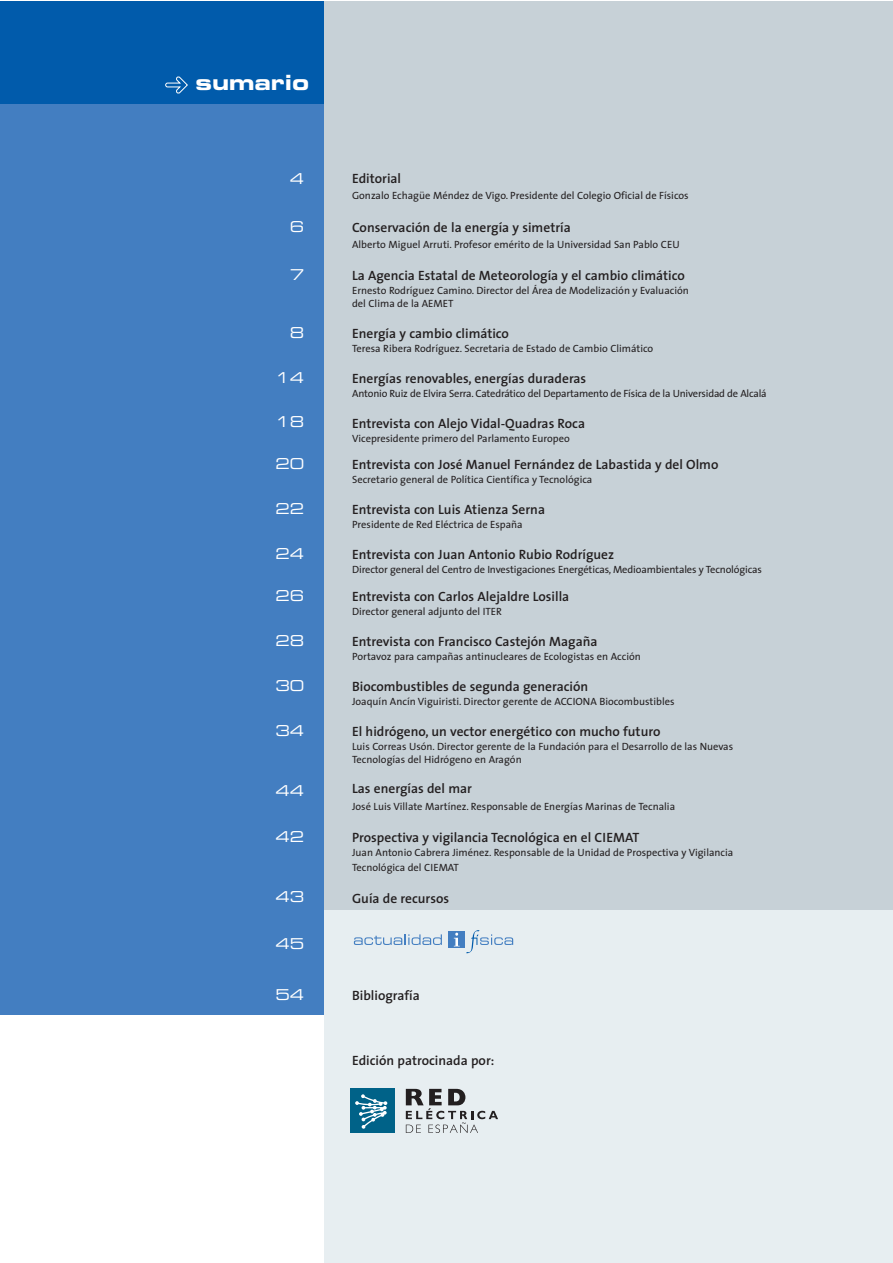
<style>
.page{position:relative;width:893px;height:1263px;background:#fff}
.page>*{position:absolute;margin:0;border:0;box-sizing:border-box;transform-origin:0 0}
.t1{font:21px "Eurostile Bold Extended Two";color:#fff}
.t2{font:15px "Eurostile Extended Two";color:#fff}
.t3{font:600 13.5px "The Sans";color:#231f20}
.t4{font:10.5px/12.6px "The Sans";color:#231f20}
.t5{font:10.5px "The Sans";letter-spacing:-.02em;color:#231f20}
</style>
<div class="page">
<div style="left:324px;top:1px;width:568px;height:1262px;background:#e7eef1"></div>
<div style="left:324px;top:1px;width:568px;height:909px;background:#c7d1d7"></div>
<div style="left:0;top:103px;width:324px;height:911px;background:#437ec1"></div>
<div style="left:0;top:1px;width:324px;height:102px;background:#015bab"></div>
<svg style="left:165px;top:76px;width:23px;height:18px"></svg>
<svg style="left:354px;top:934px;width:88px;height:11px"></svg>
<div style="left:448px;top:931px;width:17px;height:17px;background:#437ec1"></div>
<svg style="left:454px;top:933px;width:6px;height:13px"></svg>
<svg style="left:466px;top:930px;width:47px;height:23px"></svg>
<svg style="left:406px;top:1089px;width:92px;height:44px"></svg>
<div style="left:351px;top:1089px;width:44px;height:44px;background:#006288"></div>
<svg style="left:355px;top:1094px;width:32px;height:35px"></svg>
<h1 class="t1" style="left:196px;top:75px;width:115px">sumario</h1>
<h2 class="t2" style="left:290px;top:173px;width:16px">4</h2>
<h2 class="t2" style="left:290px;top:221px;width:16px">6</h2>
<h2 class="t2" style="left:290px;top:269px;width:16px">7</h2>
<h2 class="t2" style="left:290px;top:327px;width:16px">8</h2>
<h2 class="t2" style="left:275px;top:372px;width:30px">14</h2>
<h2 class="t2" style="left:275px;top:416px;width:30px">18</h2>
<h2 class="t2" style="left:275px;top:458px;width:30px">20</h2>
<h2 class="t2" style="left:275px;top:503px;width:30px">22</h2>
<h2 class="t2" style="left:275px;top:548px;width:30px">24</h2>
<h2 class="t2" style="left:275px;top:590px;width:30px">26</h2>
<h2 class="t2" style="left:275px;top:635px;width:30px">28</h2>
<h2 class="t2" style="left:275px;top:680px;width:30px">30</h2>
<h2 class="t2" style="left:275px;top:725px;width:30px">34</h2>
<h2 class="t2" style="left:275px;top:785px;width:30px">44</h2>
<h2 class="t2" style="left:275px;top:831px;width:30px">42</h2>
<h2 class="t2" style="left:275px;top:891px;width:30px">43</h2>
<h2 class="t2" style="left:275px;top:938px;width:30px">45</h2>
<h2 class="t2" style="left:275px;top:989px;width:30px">54</h2>
<p class="t3" style="left:352px;top:173px;width:51px">Editorial</p>
<p class="t4" style="left:352px;top:190px;width:338px">Gonzalo Echagüe Méndez de Vigo. Presidente del Colegio Oficial de Físicos</p>
<p class="t3" style="left:352px;top:222px;width:220px">Conservación de la energía y simetría</p>
<p class="t4" style="left:352px;top:239px;width:329px">Alberto Miguel Arruti. Profesor emérito de la Universidad San Pablo CEU</p>
<p class="t3" style="left:352px;top:270px;width:334px">La Agencia Estatal de Meteorología y el cambio climático</p>
<p class="t4" style="left:352px;top:285px;width:338px">Ernesto Rodríguez Camino. Director del Área de Modelización y Evaluación del Clima de la AEMET</p>
<p class="t3" style="left:352px;top:328px;width:158px">Energía y cambio climático</p>
<p class="t4" style="left:352px;top:343px;width:303px">Teresa Ribera Rodríguez. Secretaria de Estado de Cambio Climático</p>
<p class="t3" style="left:352px;top:373px;width:236px">Energías renovables, energías duraderas</p>
<p class="t5" style="left:352px;top:389px;width:416px">Antonio Ruiz de Elvira Serra. Catedrático del Departamento de Física de la Universidad de Alcalá</p>
<p class="t3" style="left:352px;top:418px;width:235px">Entrevista con Alejo Vidal-Quadras Roca</p>
<p class="t4" style="left:352px;top:433px;width:219px">Vicepresidente primero del Parlamento Europeo</p>
<p class="t3" style="left:352px;top:459px;width:368px">Entrevista con José Manuel Fernández de Labastida y del Olmo</p>
<p class="t4" style="left:352px;top:474px;width:242px">Secretario general de Política Científica y Tecnológica</p>
<p class="t3" style="left:352px;top:504px;width:194px">Entrevista con Luis Atienza Serna</p>
<p class="t4" style="left:352px;top:519px;width:172px">Presidente de Red Eléctrica de España</p>
<p class="t3" style="left:352px;top:549px;width:264px">Entrevista con Juan Antonio Rubio Rodríguez</p>
<p class="t4" style="left:352px;top:564px;width:411px">Director general del Centro de Investigaciones Energéticas, Medioambientales y Tecnológicas</p>
<p class="t3" style="left:352px;top:591px;width:219px">Entrevista con Carlos Alejaldre Losilla</p>
<p class="t4" style="left:352px;top:606px;width:151px">Director general adjunto del ITER</p>
<p class="t3" style="left:352px;top:636px;width:247px">Entrevista con Francisco Castejón Magaña</p>
<p class="t4" style="left:352px;top:651px;width:290px">Portavoz para campañas antinucleares de Ecologistas en Acción</p>
<p class="t3" style="left:352px;top:681px;width:238px">Biocombustibles de segunda generación</p>
<p class="t4" style="left:352px;top:696px;width:324px">Joaquín Ancín Viguiristi. Director gerente de ACCIONA Biocombustibles</p>
<p class="t3" style="left:352px;top:726px;width:310px">El hidrógeno, un vector energético con mucho futuro</p>
<p class="t4" style="left:352px;top:740px;width:383px;line-height:13.6px">Luis Correas Usón. Director gerente de la Fundación para el Desarrollo de las Nuevas<br>Tecnologías del Hidrógeno en Aragón</p>
<p class="t3" style="left:352px;top:783px;width:121px">Las energías del mar</p>
<p class="t4" style="left:352px;top:801px;width:325px">José Luis Villate Martínez. Responsable de Energías Marinas de Tecnalia</p>
<p class="t3" style="left:352px;top:832px;width:289px">Prospectiva y vigilancia Tecnológica en el CIEMAT</p>
<p class="t4" style="left:352px;top:846px;width:383px;line-height:14.9px">Juan Antonio Cabrera Jiménez. Responsable de la Unidad de Prospectiva y Vigilancia<br>Tecnológica del CIEMAT</p>
<p class="t3" style="left:352px;top:893px;width:99px">Guía de recursos</p>
<p class="t3" style="left:352px;top:990px;width:69px">Bibliografía</p>
<p class="t3" style="left:352px;top:1055px;width:144px">Edición patrocinada por:</p>
</div>
